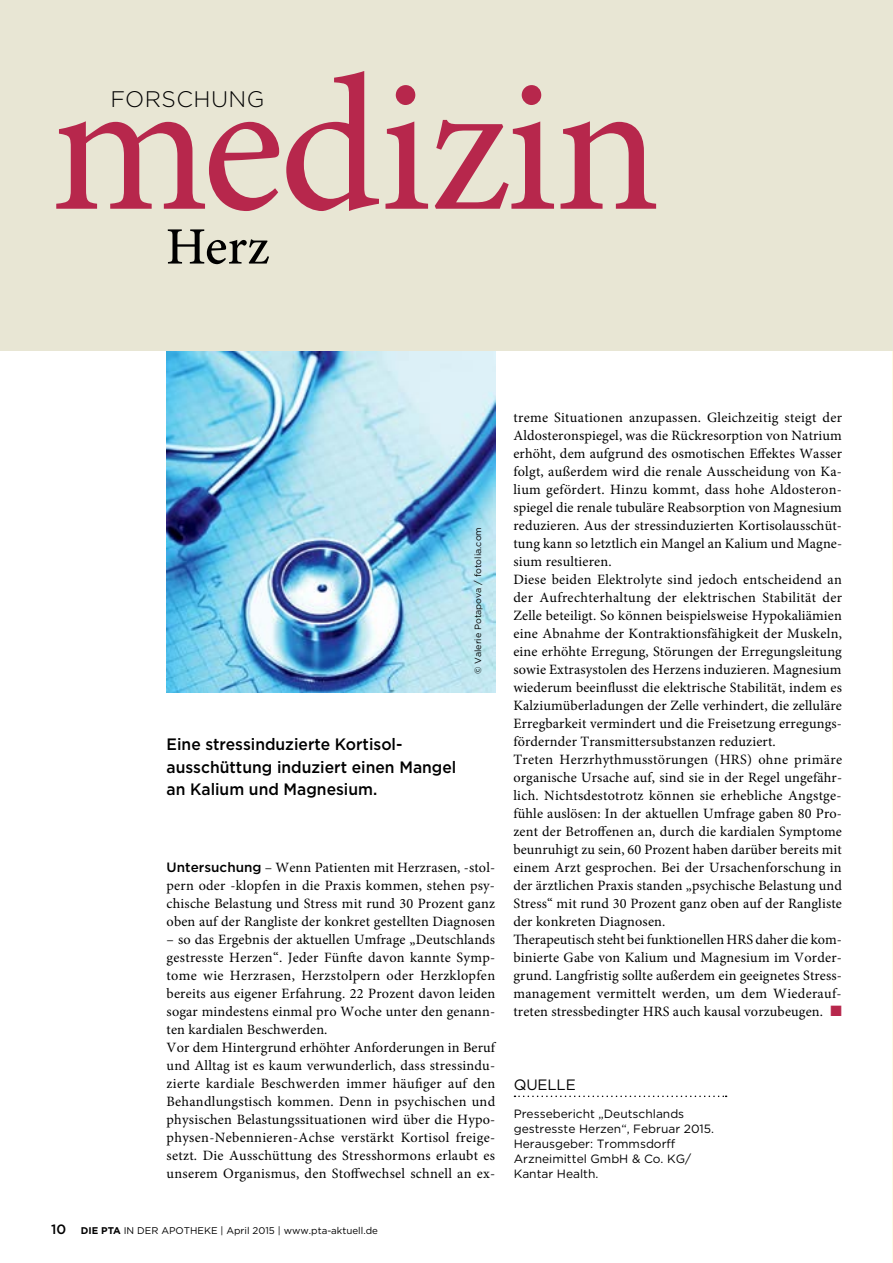
<style>
.page{position:relative;width:893px;height:1263px;background:#fff}
.page>*{position:absolute;margin:0;border:0;box-sizing:border-box;transform-origin:0 0}
.t1{font:193.5px "Minion Pro";letter-spacing:-.02em;color:#b7274c}
.t2{font:500 52.5px "Minion Pro";color:#000}
.t3{font:300 22.5px "Gotham";letter-spacing:.02em;color:#000}
.t4{font:500 16.5px/22.5px "Gotham";color:#000;scale:.95 1}
.t5{font:15px "Gotham";letter-spacing:-.01em;color:#000}
.t6{font:14.25px/18px "Minion Pro";letter-spacing:.01em;color:#000}
.t7{font:12px/15px "Gotham";color:#000}
.t8{font:9.75px "Gotham";color:#000}
.t9{font:9px "Gotham";color:#000}
.s1{font-family:"Gotham";font-weight:500;font-size:13.5px}
.s2{color:#b7274c}
.s3{font-weight:500;font-size:13.5px}
.s4{font-weight:700}
</style>
<div class="page">
<img style="left:167px;top:350px;width:328px;height:342px">
<div style="left:0;top:0;width:893px;height:350px;background:#e8e6d4"></div>
<svg style="left:514px;top:1095px;width:213px;height:2px"></svg>
<h1 class="t1" style="left:51px;top:17px;width:611px">medizin</h1>
<h3 class="t3" style="left:111px;top:85px;width:155px">FORSCHUNG</h3>
<h2 class="t2" style="left:166px;top:211px;width:105px">Herz</h2>
<p class="t9" style="left:472px;top:674px;width:149px;rotate:-90deg">© Valerie Potapova / fotolia.com</p>
<p class="t4" style="left:167px;top:733px;width:306px">Eine stressinduzierte Kortisol&shy;ausschüttung induziert einen Mangel an Kalium und Magnesium.</p>
<p class="t6" style="left:167px;top:859px;width:330px;text-align:justify"><span class="s1">Untersuchung</span> – Wenn Patienten mit Herzrasen, -stol&shy;pern oder -klopfen in die Praxis kommen, stehen psy&shy;chische Belastung und Stress mit rund 30 Prozent ganz oben auf der Rangliste der konkret gestellten Diagnosen</p>
<p class="t6" style="left:167px;top:931px;width:330px">– so das Ergebnis der aktuellen Umfrage „Deutschlands gestresste Herzen“. Jeder Fünfte davon kannte Symp&shy;tome wie Herzrasen, Herzstolpern oder Herzklopfen bereits aus eigener Erfahrung. 22 Prozent davon leiden sogar mindestens einmal pro Woche unter den genann&shy;ten kardialen Beschwerden.<br>Vor dem Hintergrund erhöhter Anforderungen in Beruf und Alltag ist es kaum verwunderlich, dass stressindu&shy;zierte kardiale Beschwerden immer häufiger auf den Behandlungstisch kommen. Denn in psychischen und physischen Belastungssituationen wird über die Hypo&shy;physen-Nebennieren-Achse verstärkt Kortisol freige&shy;setzt. Die Ausschüttung des Stresshormons erlaubt es unserem Organismus, den Stoffwechsel schnell an ex-</p>
<p class="t6" style="left:513px;top:409px;width:330px">treme Situationen anzupassen. Gleichzeitig steigt der Aldosteronspiegel, was die Rückresorption von Natrium erhöht, dem aufgrund des osmotischen Effektes Wasser folgt, außerdem wird die renale Ausscheidung von Ka&shy;lium gefördert. Hinzu kommt, dass hohe Aldosteron&shy;spiegel die renale tubuläre Reabsorption von Magnesium reduzieren. Aus der stressinduzierten Kortisolausschüt&shy;tung kann so letztlich ein Mangel an Kalium und Magne&shy;sium resultieren.<br>Diese beiden Elektrolyte sind jedoch entscheidend an der Aufrechterhaltung der elektrischen Stabilität der Zelle beteiligt. So können beispielsweise Hypokaliämien eine Abnahme der Kontraktionsfähigkeit der Muskeln, eine erhöhte Erregung, Störungen der Erregungsleitung sowie Extrasystolen des Herzens induzieren. Magnesium wiederum beeinflusst die elektrische Stabilität, indem es Kalziumüberladungen der Zelle verhindert, die zelluläre Erregbarkeit vermindert und die Freisetzung erregungs&shy;fördernder Transmittersubstanzen reduziert.<br>Treten Herzrhythmusstörungen (HRS) ohne primäre organische Ursache auf, sind sie in der Regel ungefähr&shy;lich. Nichtsdestotrotz können sie erhebliche Angstge&shy;fühle auslösen: In der aktuellen Umfrage gaben 80 Pro&shy;zent der Betroffenen an, durch die kardialen Symptome beunruhigt zu sein, 60 Prozent haben darüber bereits mit einem Arzt gesprochen. Bei der Ursachenforschung in der ärztlichen Praxis standen „psychische Belastung und Stress“ mit rund 30 Prozent ganz oben auf der Rangliste der konkreten Diagnosen.<br>Therapeutisch steht bei funktionellen HRS daher die kom&shy;binierte Gabe von Kalium und Magnesium im Vorder&shy;grund. Langfristig sollte außerdem ein geeignetes Stress&shy;management vermittelt werden, um dem Wiederauf&shy;treten stressbedingter HRS auch kausal vorzubeugen. <span class="s2">■</span></p>
<p class="t5" style="left:514px;top:1075px;width:64px">QUELLE</p>
<p class="t7" style="left:514px;top:1106px;width:202px">Pressebericht „Deutschlands gestresste Herzen“, Februar 2015.<br>Herausgeber: Trommsdorff<br>Arzneimittel GmbH &amp; Co. KG/<br>Kantar Health.</p>
<p class="t8" style="left:51px;top:1224px;width:328px"><span class="s3">10</span> <span class="s4">DIE PTA</span> IN DER APOTHEKE | April 2015 | www.pta-aktuell.de</p>
</div>
